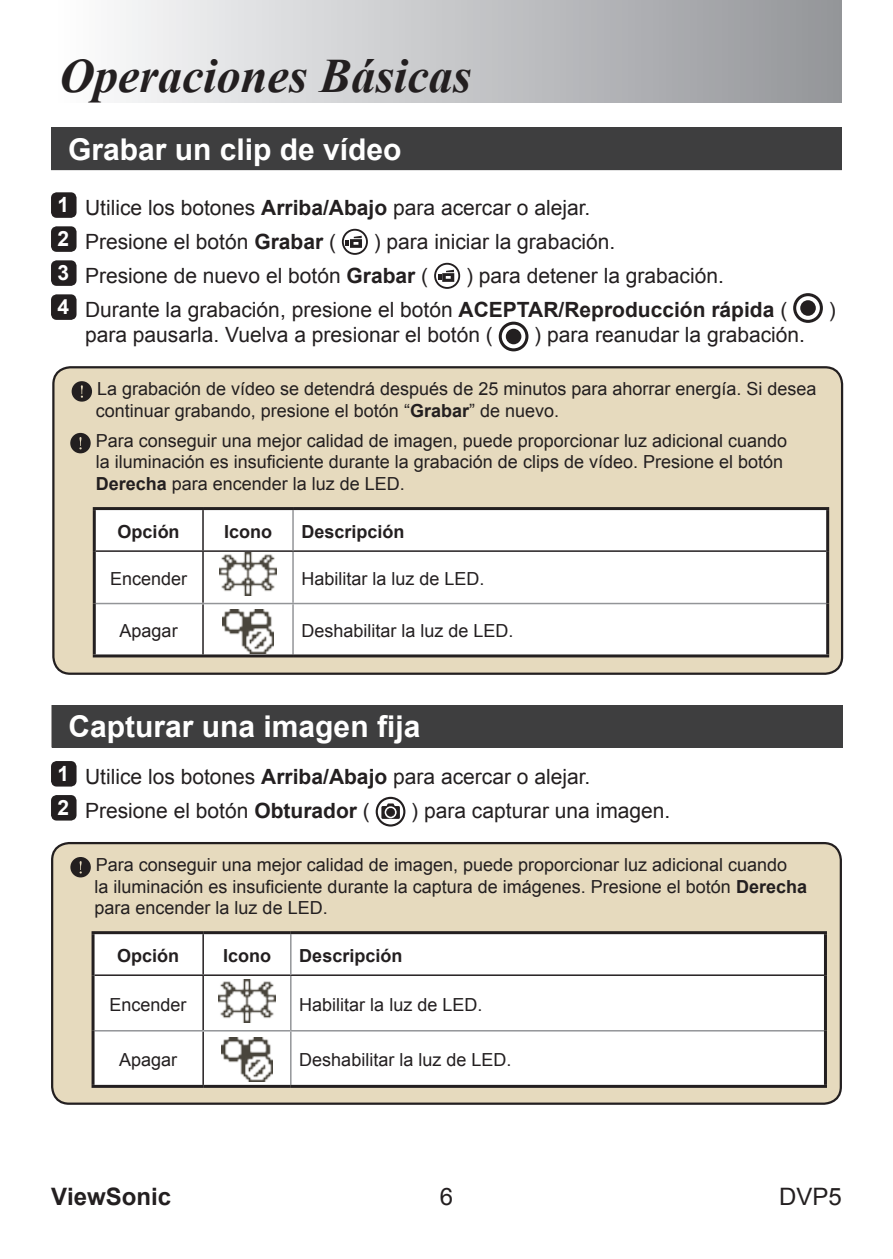
<style>
.page{position:relative;width:893px;height:1259px;background:#fff}
.page>*{position:absolute;margin:0;border:0;box-sizing:border-box;transform-origin:0 0}
.t1{font:italic 700 48px "Times New Roman";color:#231f20}
.t2{font:700 30px "Arial";color:#fff}
.t3{font:700 24px "Arial";color:#231f20}
.t4{font:24px "Arial";color:#231f20}
.t5{font:21px/33.9px "Arial";color:#231f20}
.t6{font:18px/21.6px "Arial";color:#231f20}
.t7{font:700 18px "Arial";color:#231f20}
.s1{font-weight:700;color:#fff}
.s2{font-weight:700}
</style>
<div class="page">
<div style="left:51px;top:0;width:791px;height:102px;background:linear-gradient(to right,#fdfdfe,#939498)"></div>
<div style="left:51px;top:128px;width:791px;height:42px;background:#3e3e3f"></div>
<div style="left:53px;top:194px;width:22px;height:22px;background:#231f20;border-radius:4px"></div>
<div style="left:51px;top:192px;width:26px;height:26px;border:3px solid #231f20;border-radius:4px"></div>
<div style="left:53px;top:228px;width:22px;height:22px;background:#231f20;border-radius:4px"></div>
<div style="left:51px;top:226px;width:26px;height:26px;border:3px solid #231f20;border-radius:4px"></div>
<svg style="left:342px;top:229px;width:26px;height:26px"></svg>
<div style="left:53px;top:262px;width:22px;height:22px;background:#231f20;border-radius:4px"></div>
<div style="left:51px;top:260px;width:26px;height:26px;border:3px solid #231f20;border-radius:4px"></div>
<svg style="left:434px;top:263px;width:26px;height:26px"></svg>
<div style="left:53px;top:296px;width:22px;height:22px;background:#231f20;border-radius:4px"></div>
<div style="left:51px;top:294px;width:26px;height:26px;border:3px solid #231f20;border-radius:4px"></div>
<svg style="left:793px;top:293px;width:30px;height:30px"></svg>
<svg style="left:499px;top:322px;width:29px;height:29px"></svg>
<div style="left:53px;top:762px;width:22px;height:23px;background:#231f20;border-radius:4px"></div>
<div style="left:51px;top:761px;width:26px;height:25px;border:3px solid #231f20;border-radius:4px"></div>
<div style="left:53px;top:796px;width:22px;height:23px;background:#231f20;border-radius:4px"></div>
<div style="left:51px;top:795px;width:26px;height:25px;border:3px solid #231f20;border-radius:4px"></div>
<svg style="left:376px;top:797px;width:29px;height:29px"></svg>
<div style="left:52px;top:705px;width:790px;height:42px;background:#3e3e3f"></div>
<div style="left:53px;top:367px;width:789px;height:306px;background:#e6dabe;border-radius:17px"></div>
<svg style="left:72px;top:381px;width:20px;height:21px"></svg>
<svg style="left:70px;top:433px;width:21px;height:20px"></svg>
<div style="left:96px;top:510px;width:730px;height:144px;background:#fff"></div>
<hr style="left:202px;top:510px;width:2px;height:40px;background:#231f20">
<hr style="left:96px;top:550px;width:107px;height:2px;background:#231f20">
<hr style="left:203px;top:550px;width:90px;height:2px;background:#231f20">
<hr style="left:202px;top:552px;width:2px;height:51px;background:#231f20">
<hr style="left:293px;top:550px;width:533px;height:2px;background:#231f20">
<hr style="left:202px;top:604px;width:2px;height:50px;background:#231f20">
<hr style="left:292px;top:510px;width:2px;height:40px;background:#939598">
<hr style="left:292px;top:552px;width:2px;height:51px;background:#939598">
<hr style="left:96px;top:603px;width:107px;height:1px;background:#939598">
<hr style="left:203px;top:603px;width:90px;height:1px;background:#939598">
<hr style="left:293px;top:603px;width:533px;height:1px;background:#939598">
<hr style="left:292px;top:604px;width:2px;height:50px;background:#939598">
<hr style="left:93px;top:507px;width:110px;height:3px;background:#231f20">
<hr style="left:93px;top:510px;width:3px;height:41px;background:#231f20">
<hr style="left:203px;top:507px;width:90px;height:3px;background:#231f20">
<hr style="left:293px;top:507px;width:536px;height:3px;background:#231f20">
<hr style="left:826px;top:510px;width:3px;height:41px;background:#231f20">
<hr style="left:93px;top:551px;width:3px;height:52px;background:#231f20">
<hr style="left:826px;top:551px;width:3px;height:52px;background:#231f20">
<hr style="left:93px;top:603px;width:3px;height:51px;background:#231f20">
<hr style="left:826px;top:603px;width:3px;height:51px;background:#231f20">
<hr style="left:93px;top:654px;width:110px;height:3px;background:#231f20">
<hr style="left:203px;top:654px;width:90px;height:3px;background:#231f20">
<hr style="left:293px;top:654px;width:536px;height:3px;background:#231f20">
<img style="left:219px;top:552px;width:58px;height:43px">
<img style="left:222px;top:609px;width:52px;height:44px">
<div style="left:52px;top:366px;width:791px;height:309px;border:2px solid #231f20;border-radius:17px"></div>
<div style="left:52px;top:843px;width:789px;height:260px;background:#e6dabe;border-radius:17px"></div>
<svg style="left:70px;top:857px;width:21px;height:20px"></svg>
<div style="left:95px;top:934px;width:729px;height:151px;background:#fff"></div>
<hr style="left:202px;top:934px;width:2px;height:40px;background:#231f20">
<hr style="left:95px;top:974px;width:108px;height:2px;background:#231f20">
<hr style="left:203px;top:974px;width:88px;height:2px;background:#231f20">
<hr style="left:202px;top:976px;width:2px;height:54px;background:#231f20">
<hr style="left:291px;top:974px;width:533px;height:2px;background:#231f20">
<hr style="left:202px;top:1031px;width:2px;height:54px;background:#231f20">
<hr style="left:290px;top:934px;width:2px;height:40px;background:#939598">
<hr style="left:290px;top:976px;width:2px;height:54px;background:#939598">
<hr style="left:95px;top:1030px;width:108px;height:1px;background:#939598">
<hr style="left:203px;top:1030px;width:88px;height:1px;background:#939598">
<hr style="left:291px;top:1030px;width:533px;height:1px;background:#939598">
<hr style="left:290px;top:1031px;width:2px;height:54px;background:#939598">
<hr style="left:92px;top:931px;width:111px;height:3px;background:#231f20">
<hr style="left:92px;top:934px;width:3px;height:41px;background:#231f20">
<hr style="left:203px;top:931px;width:88px;height:3px;background:#231f20">
<hr style="left:291px;top:931px;width:536px;height:3px;background:#231f20">
<hr style="left:824px;top:934px;width:3px;height:41px;background:#231f20">
<hr style="left:92px;top:975px;width:3px;height:55px;background:#231f20">
<hr style="left:824px;top:975px;width:3px;height:55px;background:#231f20">
<hr style="left:92px;top:1030px;width:3px;height:55px;background:#231f20">
<hr style="left:824px;top:1030px;width:3px;height:55px;background:#231f20">
<hr style="left:92px;top:1085px;width:111px;height:3px;background:#231f20">
<hr style="left:203px;top:1085px;width:88px;height:3px;background:#231f20">
<hr style="left:291px;top:1085px;width:536px;height:3px;background:#231f20">
<img style="left:218px;top:979px;width:58px;height:43px">
<img style="left:221px;top:1037px;width:51px;height:44px">
<div style="left:51px;top:842px;width:791px;height:262px;border:2px solid #231f20;border-radius:17px"></div>
<h1 class="t1" style="left:60px;top:43px;width:413px">Operaciones Básicas</h1>
<h2 class="t2" style="left:68px;top:129px;width:335px">Grabar un clip de vídeo</h2>
<p class="t5" style="left:58px;top:191px;width:534px"><span class="s1">1</span> Utilice los botones <span class="s2">Arriba/Abajo</span> para acercar o alejar.<br><span class="s1">2</span> Presione el botón <span class="s2">Grabar</span> (</p>
<p class="t5" style="left:58px;top:225px;width:559px;text-indent:316px">) para iniciar la grabación.<br><span class="s1">3</span> Presione de nuevo el botón <span class="s2">Grabar</span> (</p>
<p class="t5" style="left:58px;top:259px;width:731px;text-indent:408px">) para detener la grabación.<br><span class="s1">4</span> Durante la grabación, presione el botón <span class="s2">ACEPTAR/Reproducción rápida</span> (</p>
<p class="t5" style="left:85px;top:318px;width:409px">para pausarla. Vuelva a presionar el botón (</p>
<p class="t5" style="left:534px;top:318px;width:272px">) para reanudar la grabación.</p>
<p class="t6" style="left:96px;top:378px;width:722px">La grabación de vídeo se detendrá después de 25 minutos para ahorrar energía. Si desea continuar grabando, presione el botón “<span class="s2">Grabar</span>” de nuevo.</p>
<p class="t6" style="left:96px;top:430px;width:693px">Para conseguir una mejor calidad de imagen, puede proporcionar luz adicional cuando la iluminación es insuficiente durante la grabación de clips de vídeo. Presione el botón<br><span class="s2">Derecha</span> para encender la luz de LED.</p>
<p class="t7" style="left:118px;top:519px;width:64px">Opción</p>
<p class="t7" style="left:224px;top:519px;width:50px">Icono</p>
<p class="t7" style="left:302px;top:519px;width:105px">Descripción</p>
<p class="t6" style="left:110px;top:568px;width:79px">Encender</p>
<p class="t6" style="left:302px;top:568px;width:185px">Habilitar la luz de LED.</p>
<p class="t6" style="left:120px;top:620px;width:60px">Apagar</p>
<p class="t6" style="left:302px;top:620px;width:214px">Deshabilitar la luz de LED.</p>
<p class="t5" style="left:829px;top:293px;width:8px">)</p>
<h2 class="t2" style="left:69px;top:707px;width:353px">Capturar una imagen fija</h2>
<p class="t5" style="left:58px;top:759px;width:534px"><span class="s1">1</span> Utilice los botones <span class="s2">Arriba/Abajo</span> para acercar o alejar.<br><span class="s1">2</span> Presione el botón <span class="s2">Obturador</span> (</p>
<p class="t5" style="left:411px;top:793px;width:261px">) para capturar una imagen.</p>
<p class="t6" style="left:95px;top:854px;width:714px">Para conseguir una mejor calidad de imagen, puede proporcionar luz adicional cuando<br>la iluminación es insuficiente durante la captura de imágenes. Presione el botón <span class="s2">Derecha </span>para encender la luz de LED.</p>
<p class="t7" style="left:117px;top:943px;width:64px">Opción</p>
<p class="t7" style="left:223px;top:943px;width:50px">Icono</p>
<p class="t7" style="left:299px;top:943px;width:105px">Descripción</p>
<p class="t6" style="left:110px;top:993px;width:79px">Encender</p>
<p class="t6" style="left:299px;top:993px;width:185px">Habilitar la luz de LED.</p>
<p class="t6" style="left:119px;top:1049px;width:60px">Apagar</p>
<p class="t6" style="left:299px;top:1049px;width:214px">Deshabilitar la luz de LED.</p>
<h3 class="t3" style="left:51px;top:1180px;width:122px">ViewSonic</h3>
<h3 class="t4" style="left:440px;top:1180px;width:15px">6</h3>
<h3 class="t4" style="left:779px;top:1180px;width:64px">DVP5</h3>
</div>
